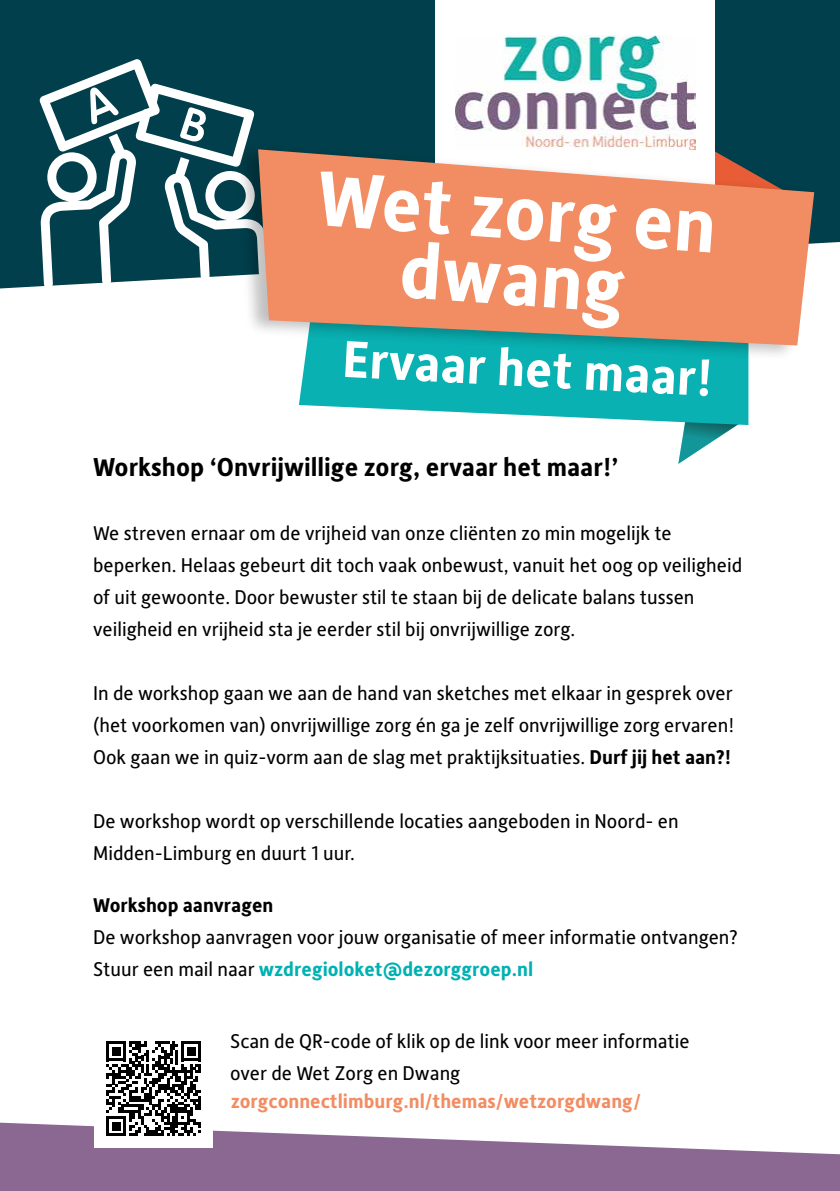
<style>
.page{position:relative;width:840px;height:1191px;background:#fff}
.page>*{position:absolute;margin:0;border:0;box-sizing:border-box;transform-origin:0 0}
.t1{font:700 78px/66px "Alber New";color:#fff;text-align:center}
.t2{font:700 52px "Alber New";color:#fff}
.t3{font:700 26px "Alber New";color:#000}
.t4{font:20px/32px "Alber New";color:#000}
.t5{font:700 20px "Alber New";color:#f28d63}
.t6{font:700 20px "Alber New";color:#000}
.s1{font-weight:700}
.s2{font-weight:700;color:#00b1b3}
</style>
<div class="page">
<div style="left:0;top:0;width:839px;height:288px;background:#003f4b"></div>
<svg style="left:0;top:1122px;width:839px;height:69px;fill:#8b6892"></svg>
<svg style="left:39px;top:59px;width:229px;height:229px;fill:#003f4b"></svg>
<svg style="left:90px;top:87px;width:28px;height:37px"></svg>
<svg style="left:180px;top:107px;width:26px;height:35px"></svg>
<svg style="left:678px;top:425px;width:59px;height:39px"></svg>
<svg style="left:714px;top:135px;width:98px;height:6px"></svg>
<div style="left:435px;top:0;width:279px;height:301px;background:#fff"></div>
<img style="left:455px;top:35px;width:239px;height:106px">
<svg style="left:299px;top:361px;width:449px;height:64px;fill:#09b1b2"></svg>
<div style="left:234px;top:141px;width:579px;height:220px;background:#000;opacity:.25"></div>
<svg style="left:258px;top:149px;width:555px;height:196px;background:#dd9472"></svg>
<div style="left:95px;top:1029px;width:118px;height:118px;background:#fff"></div>
<svg style="left:106px;top:1041px;width:95px;height:95px"></svg>
<h1 class="t1" style="left:320px;top:162px;width:401px;rotate:4deg">Wet zorg en dwang</h1>
<h2 class="t2" style="left:344px;top:325px;width:372px;rotate:3deg">Ervaar het maar!</h2>
<h3 class="t3" style="left:93px;top:450px;width:526px">Workshop ‘Onvrijwillige zorg, ervaar het maar!’</h3>
<p class="t4" style="left:93px;top:516px;width:650px">We streven ernaar om de vrijheid van onze cliënten zo min mogelijk te beperken. Helaas gebeurt dit toch vaak onbewust, vanuit het oog op veiligheid of uit gewoonte. Door bewuster stil te staan bij de delicate balans tussen veiligheid en vrijheid sta je eerder stil bij onvrijwillige zorg.</p>
<p class="t4" style="left:93px;top:676px;width:642px;text-align:justify">In de workshop gaan we aan de hand van sketches met elkaar in gesprek over (het voorkomen van) onvrijwillige zorg én ga je zelf onvrijwillige zorg ervaren!<br>Ook gaan we in quiz-vorm aan de slag met praktijksituaties. <span class="s1">Durf jij het aan?!</span></p>
<p class="t4" style="left:93px;top:804px;width:586px">De workshop wordt op verschillende locaties aangeboden in Noord- en<br>Midden-Limburg en duurt 1 uur.</p>
<p class="t6" style="left:93px;top:892px;width:182px">Workshop aanvragen</p>
<p class="t4" style="left:93px;top:920px;width:646px">De workshop aanvragen voor jouw organisatie of meer informatie ontvangen?<br>Stuur een mail naar <span class="s2">wzdregioloket@dezorggroep.nl</span></p>
<p class="t4" style="left:230px;top:1024px;width:461px">Scan de QR-code of klik op de link voor meer informatie over de Wet Zorg en Dwang</p>
<p class="t5" style="left:230px;top:1087px;width:412px">zorgconnectlimburg.nl/themas/wetzorgdwang/</p>
</div>
